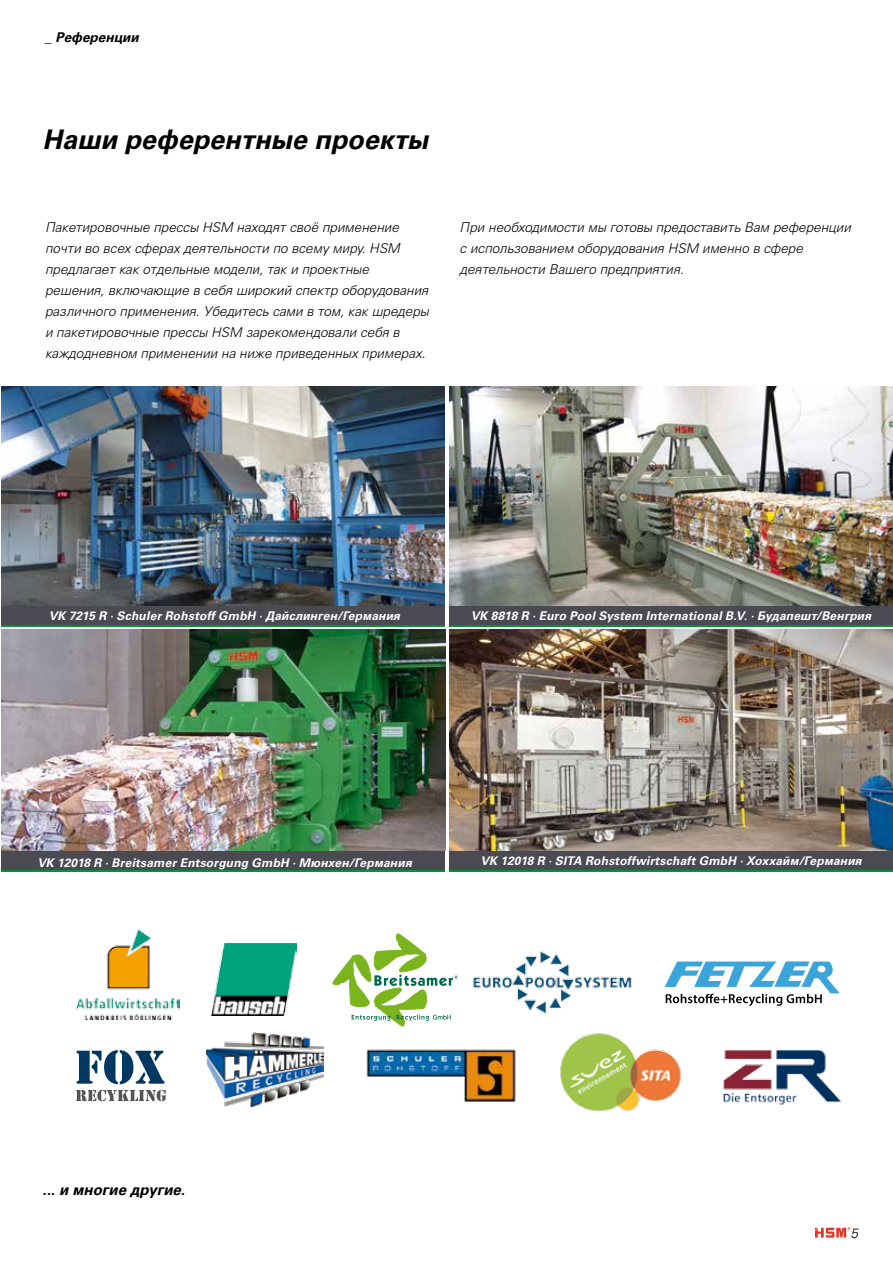
<style>
.page{position:relative;width:893px;height:1263px;background:#fff}
.page>*{position:absolute;margin:0;border:0;box-sizing:border-box;transform-origin:0 0}
.t1{font:italic 700 27px "Univers LTCYR";color:#000}
.t2{font:italic 700 15px "Univers LTCYR";color:#000}
.t3{font:italic 300 13.5px/21px "Univers LTCYR";color:#000}
.t4{font:italic 700 13.5px "Univers LTCYR";color:#000}
.t5{font:italic 300 13.5px "Univers LT";color:#000}
.t6{font:italic 700 12px "Univers LT";letter-spacing:.02em;color:#fff}
.s1{font-family:"Univers LT"}
.s2{font-family:"Univers LTCYR"}
</style>
<div class="page">
<svg style="left:815px;top:1227px;width:35px;height:10px"></svg>
<img style="left:473px;top:951px;width:159px;height:63px">
<svg style="left:333px;top:934px;width:125px;height:92px"></svg>
<img style="left:76px;top:929px;width:103px;height:90px">
<img style="left:211px;top:943px;width:85px;height:72px">
<svg style="left:665px;top:961px;width:175px;height:45px"></svg>
<img style="left:560px;top:1033px;width:121px;height:79px">
<img style="left:366px;top:1049px;width:150px;height:52px">
<img style="left:206px;top:1032px;width:117px;height:76px">
<img style="left:723px;top:1050px;width:118px;height:54px">
<svg style="left:76px;top:1050px;width:89px;height:34px"></svg>
<svg style="left:76px;top:1090px;width:90px;height:11px"></svg>
<div style="left:1px;top:606px;width:444px;height:21px;background:#494a52"></div>
<hr style="left:1px;top:625px;width:444px;height:2px;background:#009435">
<div style="left:1px;top:850px;width:444px;height:22px;background:#494a52"></div>
<hr style="left:1px;top:870px;width:444px;height:2px;background:#009435">
<div style="left:449px;top:606px;width:444px;height:21px;background:#494a52"></div>
<hr style="left:449px;top:625px;width:444px;height:2px;background:#009435">
<div style="left:449px;top:850px;width:444px;height:22px;background:#494a52"></div>
<hr style="left:449px;top:870px;width:444px;height:2px;background:#009435">
<img style="left:1px;top:387px;width:444px;height:219px">
<img style="left:449px;top:630px;width:444px;height:220px">
<img style="left:449px;top:387px;width:444px;height:219px">
<img style="left:1px;top:630px;width:444px;height:220px">
<p class="t4" style="left:45px;top:30px;width:95px"><span class="s1">_</span> Референции</p>
<h1 class="t1" style="left:43px;top:123px;width:387px">Наши референтные проекты</h1>
<p class="t3" style="left:45px;top:216px;width:385px">Пакетировочные прессы HSM находят своё применение почти во всех сферах деятельности по всему миру. HSM предлагает как отдельные модели, так и проектные решения, включающие в себя широкий спектр оборудования различного применения. Убедитесь сами в том, как шредеры и пакетировочные прессы HSM зарекомендовали себя в каждодневном применении на ниже приведенных примерах.</p>
<p class="t3" style="left:460px;top:216px;width:393px">При необходимости мы готовы предоставить Вам референции с использованием оборудования HSM именно в сфере деятельности Вашего предприятия.</p>
<p class="t6" style="left:49px;top:609px;width:352px">VK 7215 R · Schuler Rohstoff GmbH · <span class="s2">Дайслинген/Германия</span></p>
<p class="t6" style="left:471px;top:609px;width:402px">VK 8818 R · Euro Pool System International B.V. · <span class="s2">Будапешт/Венгрия</span></p>
<p class="t6" style="left:37px;top:855px;width:376px">VK 12018 R · Breitsamer Entsorgung GmbH · <span class="s2">Мюнхен/Германия</span></p>
<p class="t6" style="left:481px;top:854px;width:382px">VK 12018 R · SITA Rohstoffwirtschaft GmbH · <span class="s2">Хоххайм/Германия</span></p>
<p class="t2" style="left:43px;top:1180px;width:144px">... и многие другие.</p>
<p class="t5" style="left:850px;top:1225px;width:9px">5</p>
</div>
